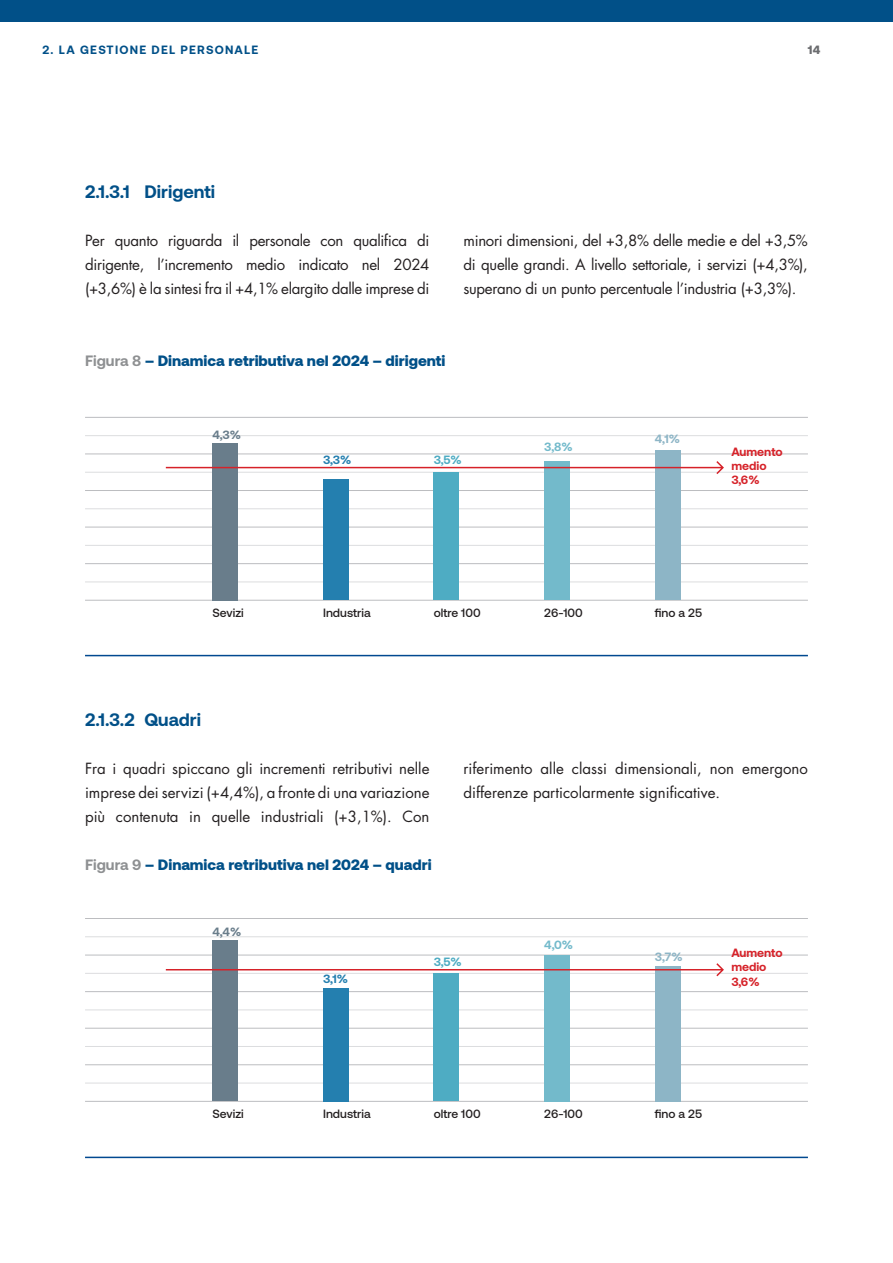
<style>
.page{position:relative;width:893px;height:1263px;background:#fff}
.page>*{position:absolute;margin:0;border:0;box-sizing:border-box;transform-origin:0 0}
.t1{font:700 18px "Aeonik";color:#015088}
.t2{font:15px/24px "Futura Std";color:#231f20;text-align:justify}
.t3{font:900 15px "Aeonik";color:#015088}
.t4{font:500 12px "Aeonik";color:#231f20}
.t5{font:700 12px/14.4px "Aeonik";color:#d62229}
.t6{font:700 12px "Aeonik";letter-spacing:.1em;color:#015088}
.t7{font:700 12px "Aeonik";color:#697d8b}
.t8{font:700 12px "Aeonik";color:#247faf}
.t9{font:700 12px "Aeonik";color:#4eacc3}
.t10{font:700 12px "Aeonik";color:#73bacb}
.t11{font:700 12px "Aeonik";color:#8db5c6}
.t12{font:900 12px "Aeonik";color:#6c6d70}
.s1{font-weight:700;color:#8e9092}
</style>
<div class="page">
<div style="left:0;top:0;width:893px;height:21px;background:#015088"></div>
<hr style="left:85px;top:417px;width:723px;height:1px;background:#bcbdc0">
<hr style="left:85px;top:454px;width:723px;height:1px;background:#bcbdc0">
<hr style="left:85px;top:527px;width:723px;height:1px;background:#bcbdc0">
<hr style="left:85px;top:472px;width:723px;height:1px;background:#dcdddf">
<hr style="left:85px;top:545px;width:723px;height:1px;background:#dcdddf">
<hr style="left:85px;top:490px;width:723px;height:1px;background:#bcbdc0">
<hr style="left:85px;top:563px;width:723px;height:1px;background:#bcbdc0">
<hr style="left:85px;top:600px;width:723px;height:1px;background:#bcbdc0">
<hr style="left:85px;top:435px;width:723px;height:1px;background:#dcdddf">
<hr style="left:85px;top:508px;width:723px;height:1px;background:#dcdddf">
<hr style="left:85px;top:581px;width:723px;height:1px;background:#dcdddf">
<div style="left:434px;top:472px;width:25px;height:128px;background:#4eacc3"></div>
<div style="left:544px;top:461px;width:26px;height:139px;background:#73bacb"></div>
<div style="left:655px;top:450px;width:25px;height:150px;background:#8db5c6"></div>
<div style="left:323px;top:480px;width:26px;height:120px;background:#247faf"></div>
<div style="left:213px;top:443px;width:25px;height:157px;background:#697d8b"></div>
<svg style="left:165px;top:459px;width:559px;height:17px"></svg>
<hr style="left:85px;top:918px;width:723px;height:1px;background:#bcbdc0">
<hr style="left:85px;top:955px;width:723px;height:1px;background:#bcbdc0">
<hr style="left:85px;top:1028px;width:723px;height:1px;background:#bcbdc0">
<hr style="left:85px;top:973px;width:723px;height:1px;background:#dcdddf">
<hr style="left:85px;top:1046px;width:723px;height:1px;background:#dcdddf">
<hr style="left:85px;top:991px;width:723px;height:1px;background:#bcbdc0">
<hr style="left:85px;top:1064px;width:723px;height:1px;background:#bcbdc0">
<hr style="left:85px;top:1101px;width:723px;height:1px;background:#bcbdc0">
<hr style="left:85px;top:936px;width:723px;height:1px;background:#dcdddf">
<hr style="left:85px;top:1009px;width:723px;height:1px;background:#dcdddf">
<hr style="left:85px;top:1083px;width:723px;height:1px;background:#dcdddf">
<div style="left:434px;top:973px;width:25px;height:128px;background:#4eacc3"></div>
<div style="left:544px;top:955px;width:26px;height:146px;background:#73bacb"></div>
<div style="left:655px;top:966px;width:25px;height:135px;background:#8db5c6"></div>
<div style="left:323px;top:988px;width:26px;height:113px;background:#247faf"></div>
<div style="left:213px;top:940px;width:25px;height:161px;background:#697d8b"></div>
<svg style="left:165px;top:962px;width:559px;height:16px"></svg>
<hr style="left:85px;top:1156px;width:723px;height:2px;background:#014990">
<hr style="left:85px;top:655px;width:723px;height:1px;background:#014990">
<p class="t6" style="left:43px;top:43px;width:217px">2. LA GESTIONE DEL PERSONALE</p>
<p class="t12" style="left:808px;top:43px;width:14px">14</p>
<p class="t1" style="left:85px;top:181px;width:132px">2.1.3.1 Dirigenti</p>
<p class="t2" style="left:85px;top:229px;width:346px">Per quanto riguarda il personale con qualifica di dirigente, l’incremento medio indicato nel 2024 (+3,6%) è la sintesi fra il +4,1% elargito dalle imprese di</p>
<p class="t2" style="left:463px;top:229px;width:346px">minori dimensioni, del +3,8% delle medie e del +3,5% di quelle grandi. A livello settoriale, i servizi (+4,3%), superano di un punto percentuale l’industria (+3,3%).</p>
<p class="t3" style="left:85px;top:352px;width:362px"><span class="s1">Figura 8</span> – Dinamica retributiva nel 2024 – dirigenti</p>
<p class="t7" style="left:213px;top:430px;width:30px">4,3%</p>
<p class="t8" style="left:323px;top:455px;width:30px">3,3%</p>
<p class="t9" style="left:434px;top:455px;width:30px">3,5%</p>
<p class="t10" style="left:544px;top:442px;width:30px">3,8%</p>
<p class="t11" style="left:655px;top:434px;width:27px">4,1%</p>
<p class="t5" style="left:731px;top:445px;width:53px">Aumento medio<br>3,6%</p>
<p class="t4" style="left:213px;top:606px;width:33px">Sevizi</p>
<p class="t4" style="left:323px;top:606px;width:49px">Industria</p>
<p class="t4" style="left:434px;top:606px;width:48px">oltre 100</p>
<p class="t4" style="left:544px;top:606px;width:40px">26-100</p>
<p class="t4" style="left:655px;top:606px;width:49px">fino a 25</p>
<p class="t1" style="left:85px;top:709px;width:117px">2.1.3.2 Quadri</p>
<p class="t2" style="left:85px;top:757px;width:346px">Fra i quadri spiccano gli incrementi retributivi nelle imprese dei servizi (+4,4%), a fronte di una variazione più contenuta in quelle industriali (+3,1%). Con</p>
<p class="t2" style="left:463px;top:757px;width:346px">riferimento alle classi dimensionali, non emergono differenze particolarmente significative.</p>
<p class="t3" style="left:85px;top:856px;width:348px"><span class="s1">Figura 9</span> – Dinamica retributiva nel 2024 – quadri</p>
<p class="t7" style="left:213px;top:927px;width:30px">4,4%</p>
<p class="t8" style="left:323px;top:974px;width:26px">3,1%</p>
<p class="t9" style="left:434px;top:957px;width:30px">3,5%</p>
<p class="t10" style="left:544px;top:940px;width:30px">4,0%</p>
<p class="t11" style="left:655px;top:952px;width:29px">3,7%</p>
<p class="t5" style="left:731px;top:946px;width:53px">Aumento medio<br>3,6%</p>
<p class="t4" style="left:213px;top:1107px;width:33px">Sevizi</p>
<p class="t4" style="left:323px;top:1107px;width:49px">Industria</p>
<p class="t4" style="left:434px;top:1107px;width:48px">oltre 100</p>
<p class="t4" style="left:544px;top:1107px;width:40px">26-100</p>
<p class="t4" style="left:655px;top:1107px;width:49px">fino a 25</p>
</div>
